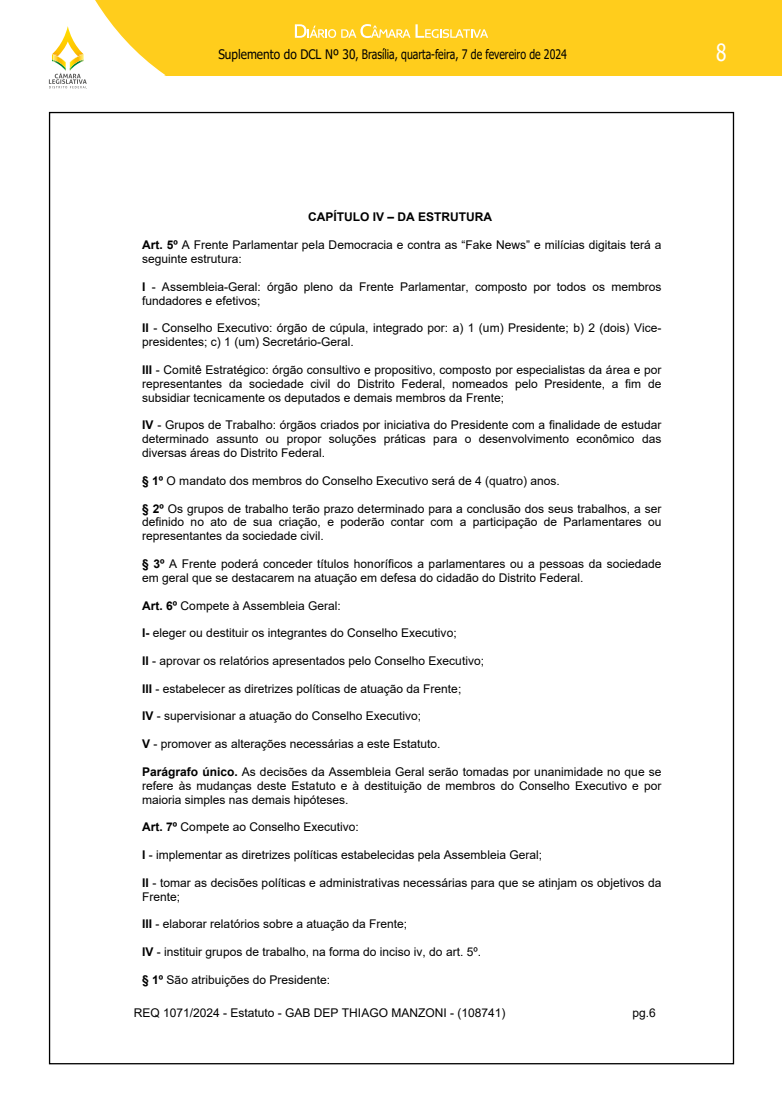
<style>
.page{position:relative;width:782px;height:1105px;background:#fff}
.page>*{position:absolute;margin:0;border:0;box-sizing:border-box;transform-origin:0 0}
.t1{font:23.6px "Tahoma";color:#fff;scale:.8 1}
.t2{font:13.1px "Tahoma";color:#000;scale:.9 1}
.t3{font:12px/13.9px "Arial";color:#000}
.t4{font:700 12px "Arial";color:#000}
.s1{font-weight:700}
</style>
<div class="page">
<div style="left:0;top:0;width:781px;height:75px;background:#ffcd1c"></div>
<svg style="left:0;top:0;width:165px;height:89px"></svg>
<svg style="left:295px;top:24px;width:193px;height:14px"></svg>
<p class="t2" style="left:218px;top:46px;width:388px">Suplemento do DCL Nº 30, Brasília, quarta-feira, 7 de fevereiro de 2024</p>
<h1 class="t1" style="left:715px;top:36px;width:14px">8</h1>
<p class="t4" style="left:308px;top:209px;width:186px">CAPÍTULO IV – DA ESTRUTURA</p>
<p class="t3" style="left:142px;top:238px;width:520px"><span class="s1">Art. 5º</span> A Frente Parlamentar pela Democracia e contra as “Fake News” e milícias digitais terá a seguinte estrutura:</p>
<p class="t3" style="left:142px;top:279px;width:520px"><span class="s1">I</span> - Assembleia-Geral: órgão pleno da Frente Parlamentar, composto por todos os membros fundadores e efetivos;</p>
<p class="t3" style="left:142px;top:321px;width:520px"><span class="s1">II</span> - Conselho Executivo: órgão de cúpula, integrado por: a) 1 (um) Presidente; b) 2 (dois) Vice&shy;presidentes; c) 1 (um) Secretário-Geral.</p>
<p class="t3" style="left:142px;top:363px;width:520px;text-align:justify"><span class="s1">III</span> - Comitê Estratégico: órgão consultivo e propositivo, composto por especialistas da área e por representantes da sociedade civil do Distrito Federal, nomeados pelo Presidente, a fim de subsidiar tecnicamente os deputados e demais membros da Frente;</p>
<p class="t3" style="left:142px;top:418px;width:520px;text-align:justify"><span class="s1">IV</span> - Grupos de Trabalho: órgãos criados por iniciativa do Presidente com a finalidade de estudar determinado assunto ou propor soluções práticas para o desenvolvimento econômico das diversas áreas do Distrito Federal.</p>
<p class="t3" style="left:142px;top:474px;width:419px"><span class="s1">§ 1º</span> O mandato dos membros do Conselho Executivo será de 4 (quatro) anos.</p>
<p class="t3" style="left:142px;top:501px;width:520px;text-align:justify"><span class="s1">§ 2º</span> Os grupos de trabalho terão prazo determinado para a conclusão dos seus trabalhos, a ser definido no ato de sua criação, e poderão contar com a participação de Parlamentares ou representantes da sociedade civil.</p>
<p class="t3" style="left:142px;top:557px;width:520px"><span class="s1">§ 3º</span> A Frente poderá conceder títulos honoríficos a parlamentares ou a pessoas da sociedade em geral que se destacarem na atuação em defesa do cidadão do Distrito Federal.</p>
<p class="t3" style="left:142px;top:598px;width:200px"><span class="s1">Art. 6º</span> Compete à Assembleia Geral:</p>
<p class="t3" style="left:142px;top:626px;width:316px"><span class="s1">I-</span> eleger ou destituir os integrantes do Conselho Executivo;</p>
<p class="t3" style="left:142px;top:654px;width:343px"><span class="s1">II</span> - aprovar os relatórios apresentados pelo Conselho Executivo;</p>
<p class="t3" style="left:142px;top:682px;width:320px"><span class="s1">III</span> - estabelecer as diretrizes políticas de atuação da Frente;</p>
<p class="t3" style="left:142px;top:709px;width:280px"><span class="s1">IV</span> - supervisionar a atuação do Conselho Executivo;</p>
<p class="t3" style="left:142px;top:737px;width:300px"><span class="s1">V</span> - promover as alterações necessárias a este Estatuto.</p>
<p class="t3" style="left:142px;top:765px;width:520px;text-align:justify"><span class="s1">Parágrafo único.</span> As decisões da Assembleia Geral serão tomadas por unanimidade no que se refere às mudanças deste Estatuto e à destituição de membros do Conselho Executivo e por maioria simples nas demais hipóteses.</p>
<p class="t3" style="left:142px;top:820px;width:218px"><span class="s1">Art. 7º</span> Compete ao Conselho Executivo:</p>
<p class="t3" style="left:142px;top:848px;width:401px"><span class="s1">I</span> - implementar as diretrizes políticas estabelecidas pela Assembleia Geral;</p>
<p class="t3" style="left:142px;top:876px;width:520px"><span class="s1">II</span> - tomar as decisões políticas e administrativas necessárias para que se atinjam os objetivos da<br>Frente;</p>
<p class="t3" style="left:142px;top:917px;width:266px"><span class="s1">III</span> - elaborar relatórios sobre a atuação da Frente;</p>
<p class="t3" style="left:142px;top:945px;width:340px"><span class="s1">IV</span> - instituir grupos de trabalho, na forma do inciso iv, do art. 5º.</p>
<p class="t3" style="left:142px;top:973px;width:189px"><span class="s1">§ 1º</span> São atribuições do Presidente:</p>
<p class="t3" style="left:134px;top:1006px;width:373px">REQ 1071/2024 - Estatuto - GAB DEP THIAGO MANZONI - (108741)</p>
<p class="t3" style="left:632px;top:1006px;width:25px">pg.6</p>
</div>
